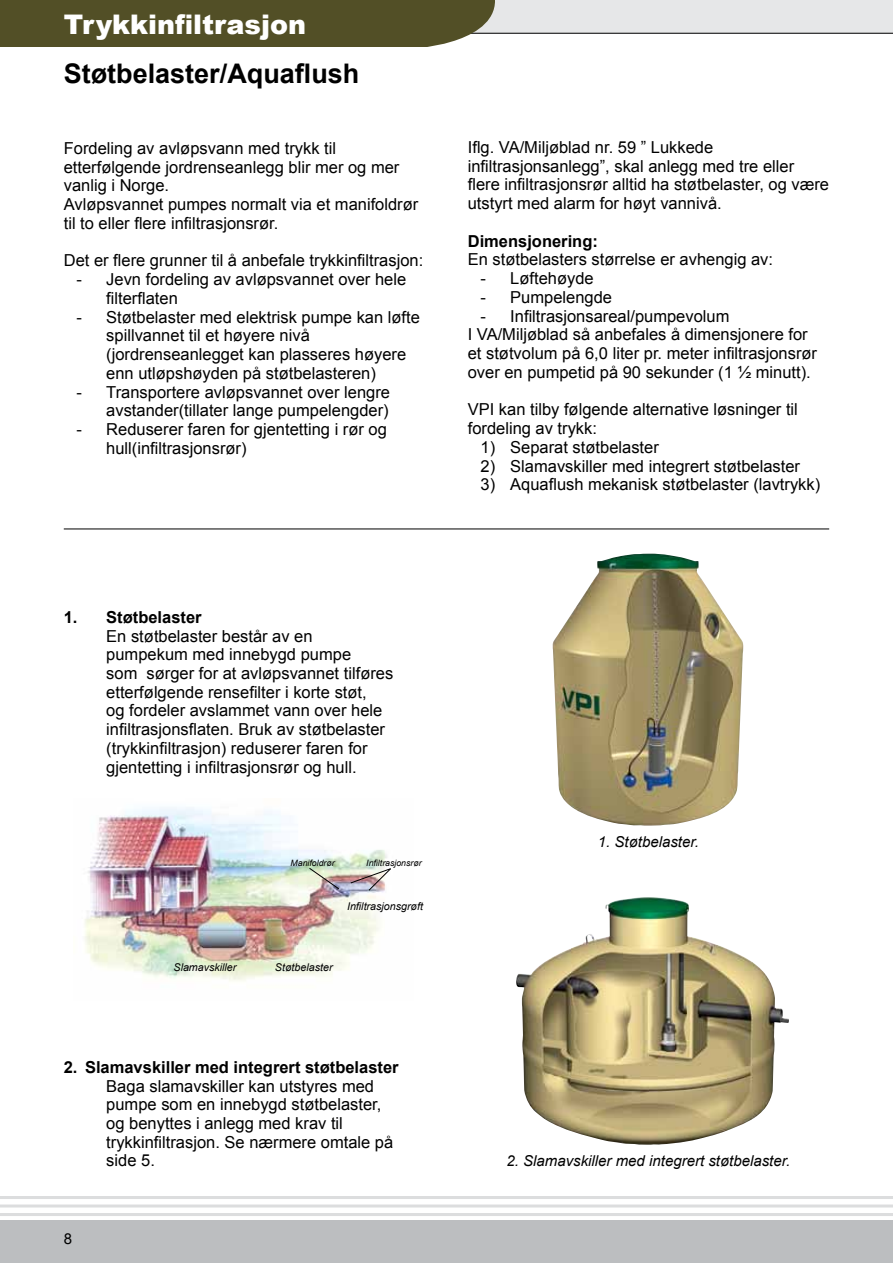
<style>
.page{position:relative;width:893px;height:1263px;background:#fff}
.page>*{position:absolute;margin:0;border:0;box-sizing:border-box;transform-origin:0 0}
.t1{font:700 27px "Arial";color:#000}
.t2{font:900 27px "Arial";color:#fff}
.t3{font:16.5px/18.8px "Arial";color:#000}
.t4{font:700 16.5px "Arial";color:#000}
.t5{font:italic 15px "Arial";color:#000}
.t6{font:15px "Arial";color:#000}
.t7{font:italic 10.65px "Arial";color:#000}
.t8{font:italic 8.7px "Arial";color:#000}
</style>
<div class="page">
<div style="left:0;top:1220px;width:893px;height:43px;background:#bcbec0"></div>
<hr style="left:0;top:1213px;width:893px;height:3px;background:#dcddde">
<hr style="left:0;top:1204px;width:893px;height:3px;background:#dcddde">
<hr style="left:0;top:1196px;width:893px;height:3px;background:#dcddde">
<div style="left:0;top:0;width:893px;height:34px;background:#e6e7e8"></div>
<hr style="left:0;top:33px;width:893px;height:1px;background:#000">
<img style="left:552px;top:554px;width:192px;height:272px">
<img style="left:516px;top:897px;width:273px;height:247px">
<div style="left:0;top:0;width:511px;height:46px;background:#524f26"></div>
<img style="left:84px;top:807px;width:303px;height:174px">
<svg style="left:309px;top:867px;width:30px;height:22px"></svg>
<svg style="left:350px;top:868px;width:41px;height:23px"></svg>
<hr style="left:64px;top:529px;width:765px;height:1px;background:#000">
<h1 class="t2" style="left:64px;top:4px;width:244px">Trykkinfiltrasjon</h1>
<h1 class="t1" style="left:64px;top:56px;width:297px">Støtbelaster/Aquaflush</h1>
<p class="t3" style="left:64px;top:139px;width:356px">Fordeling av avløpsvann med trykk til etterfølgende jordrenseanlegg blir mer og mer vanlig i Norge.<br>Avløpsvannet pumpes normalt via et manifoldrør til to eller flere infiltrasjonsrør.</p>
<p class="t3" style="left:64px;top:251px;width:361px">Det er flere grunner til å anbefale trykkinfiltrasjon:</p>
<p class="t3" style="left:106px;top:270px;width:301px;text-indent:-30px">- Jevn fordeling av avløpsvannet over hele filterflaten</p>
<p class="t3" style="left:106px;top:308px;width:315px;text-indent:-30px">- Støtbelaster med elektrisk pumpe kan løfte spillvannet til et høyere nivå (jordrenseanlegget kan plasseres høyere enn utløpshøyden på støtbelasteren)</p>
<p class="t3" style="left:77px;top:383px;width:315px;text-align:right">- Transportere avløpsvannet over lengre avstander(tillater lange pumpelengder)</p>
<p class="t3" style="left:106px;top:420px;width:282px;text-indent:-30px">- Reduserer faren for gjentetting i rør og hull(infiltrasjonsrør)</p>
<p class="t3" style="left:468px;top:138px;width:363px">Iflg. VA/Miljøblad nr. 59 ” Lukkede infiltrasjonsanlegg”, skal anlegg med tre eller flere infiltrasjonsrør alltid ha støtbelaster, og være utstyrt med alarm for høyt vannivå.</p>
<p class="t4" style="left:468px;top:230px;width:132px">Dimensjonering:</p>
<p class="t3" style="left:468px;top:250px;width:307px">En støtbelasters størrelse er avhengig av:</p>
<p class="t3" style="left:480px;top:269px;width:115px">- Løftehøyde</p>
<p class="t3" style="left:480px;top:288px;width:133px">- Pumpelengde</p>
<p class="t3" style="left:468px;top:307px;width:351px;text-indent:13px">- Infiltrasjonsareal/pumpevolum<br>I VA/Miljøblad så anbefales å dimensjonere for et støtvolum på 6,0 liter pr. meter infiltrasjonsrør over en pumpetid på 90 sekunder (1 ½ minutt).</p>
<p class="t3" style="left:468px;top:400px;width:332px">VPI kan tilby følgende alternative løsninger til fordeling av trykk:</p>
<p class="t3" style="left:480px;top:438px;width:180px">1) Separat støtbelaster</p>
<p class="t3" style="left:480px;top:457px;width:321px">2) Slamavskiller med integrert støtbelaster</p>
<p class="t3" style="left:480px;top:475px;width:341px">3) Aquaflush mekanisk støtbelaster (lavtrykk)</p>
<p class="t4" style="left:64px;top:606px;width:139px">1. Støtbelaster</p>
<p class="t3" style="left:106px;top:626px;width:289px">En støtbelaster består av en pumpekum med innebygd pumpe<br>som sørger for at avløpsvannet tilføres etterfølgende rensefilter i korte støt,<br>og fordeler avslammet vann over hele infiltrasjonsflaten. Bruk av støtbelaster (trykkinfiltrasjon) reduserer faren for gjentetting i infiltrasjonsrør og hull.</p>
<p class="t8" style="left:291px;top:857px;width:46px">Manifoldrør</p>
<p class="t8" style="left:366px;top:857px;width:57px">Infiltrasjonsrør</p>
<p class="t7" style="left:174px;top:961px;width:64px">Slamavskiller</p>
<p class="t7" style="left:347px;top:899px;width:78px">Infiltrasjonsgrøft</p>
<p class="t7" style="left:275px;top:960px;width:59px">Støtbelaster</p>
<p class="t4" style="left:64px;top:1056px;width:336px">2. Slamavskiller med integrert støtbelaster</p>
<p class="t3" style="left:106px;top:1076px;width:289px">Baga slamavskiller kan utstyres med pumpe som en innebygd støtbelaster, og benyttes i anlegg med krav til trykkinfiltrasjon. Se nærmere omtale på side 5.</p>
<p class="t6" style="left:64px;top:1229px;width:10px">8</p>
<p class="t5" style="left:598px;top:832px;width:103px">1. Støtbelaster.</p>
<p class="t5" style="left:507px;top:1151px;width:285px">2. Slamavskiller med integrert støtbelaster.</p>
</div>
